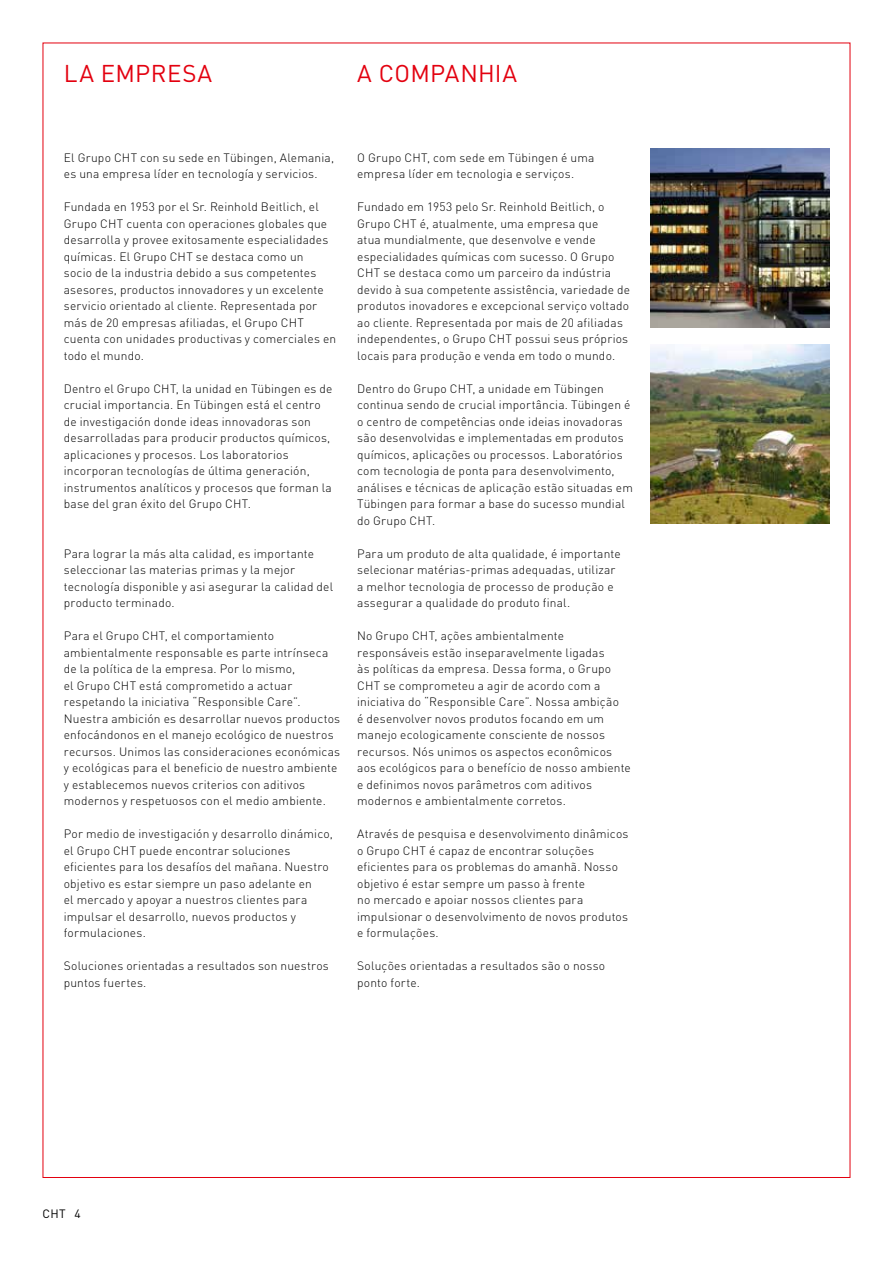
<style>
.page{position:relative;width:893px;height:1263px;background:#fff}
.page>*{position:absolute;margin:0;border:0;box-sizing:border-box;transform-origin:0 0}
.t1{font:24px "DIN Pro";letter-spacing:.015em;color:#e3000f}
.t2{font:300 12px/16.5px "DIN Pro";letter-spacing:.015em;color:#000}
.t3{font:12px "DIN Pro";color:#000}
</style>
<div class="page">
<img style="left:651px;top:149px;width:178px;height:178px">
<img style="left:651px;top:344px;width:178px;height:179px">
<h1 class="t1" style="left:64px;top:57px;width:150px">LA EMPRESA</h1>
<h1 class="t1" style="left:357px;top:57px;width:161px">A COMPANHIA</h1>
<p class="t2" style="left:64px;top:149px;width:272px">El Grupo CHT con su sede en Tübingen, Alemania, es una empresa líder en tecnología y servicios.</p>
<p class="t2" style="left:64px;top:198px;width:274px">Fundada en 1953 por el Sr. Reinhold Beitlich, el Grupo CHT cuenta con operaciones globales que desarrolla y provee exitosamente especialidades químicas. El Grupo CHT se destaca como un<br>socio de la industria debido a sus competentes asesores, productos innovadores y un excelente servicio orientado al cliente. Representada por más de 20 empresas afiliadas, el Grupo CHT cuenta con unidades productivas y comerciales en todo el mundo.</p>
<p class="t2" style="left:64px;top:380px;width:270px">Dentro el Grupo CHT, la unidad en Tübingen es de crucial importancia. En Tübingen está el centro de investigación donde ideas innovadoras son desarrolladas para producir productos químicos, aplicaciones y procesos. Los laboratorios incorporan tecnologías de última generación, instrumentos analíticos y procesos que forman la base del gran éxito del Grupo CHT.</p>
<p class="t2" style="left:64px;top:545px;width:271px">Para lograr la más alta calidad, es importante seleccionar las materias primas y la mejor tecnología disponible y asi asegurar la calidad del producto terminado.</p>
<p class="t2" style="left:64px;top:627px;width:278px">Para el Grupo CHT, el comportamiento ambientalmente responsable es parte intrínseca de la política de la empresa. Por lo mismo,<br>el Grupo CHT está comprometido a actuar respetando la iniciativa “Responsible Care”.<br>Nuestra ambición es desarrollar nuevos productos enfocándonos en el manejo ecológico de nuestros recursos. Unimos las consideraciones económicas y ecológicas para el beneficio de nuestro ambiente y establecemos nuevos criterios con aditivos modernos y respetuosos con el medio ambiente.</p>
<p class="t2" style="left:64px;top:825px;width:271px">Por medio de investigación y desarrollo dinámico, el Grupo CHT puede encontrar soluciones eficientes para los desafíos del mañana. Nuestro objetivo es estar siempre un paso adelante en<br>el mercado y apoyar a nuestros clientes para impulsar el desarrollo, nuevos productos y formulaciones.</p>
<p class="t2" style="left:64px;top:957px;width:267px">Soluciones orientadas a resultados son nuestros puntos fuertes.</p>
<p class="t2" style="left:357px;top:149px;width:239px">O Grupo CHT, com sede em Tübingen é uma empresa líder em tecnologia e serviços.</p>
<p class="t2" style="left:357px;top:198px;width:274px">Fundado em 1953 pelo Sr. Reinhold Beitlich, o Grupo CHT é, atualmente, uma empresa que<br>atua mundialmente, que desenvolve e vende especialidades químicas com sucesso. O Grupo CHT se destaca como um parceiro da indústria devido à sua competente assistência, variedade de produtos inovadores e excepcional serviço voltado ao cliente. Representada por mais de 20 afiliadas independentes, o Grupo CHT possui seus próprios locais para produção e venda em todo o mundo.</p>
<p class="t2" style="left:357px;top:380px;width:277px">Dentro do Grupo CHT, a unidade em Tübingen continua sendo de crucial importância. Tübingen é o centro de competências onde ideias inovadoras são desenvolvidas e implementadas em produtos químicos, aplicações ou processos. Laboratórios com tecnologia de ponta para desenvolvimento, análises e técnicas de aplicação estão situadas em Tübingen para formar a base do sucesso mundial do Grupo CHT.</p>
<p class="t2" style="left:357px;top:545px;width:265px">Para um produto de alta qualidade, é importante selecionar matérias-primas adequadas, utilizar a melhor tecnologia de processo de produção e assegurar a qualidade do produto final.</p>
<p class="t2" style="left:357px;top:627px;width:275px">No Grupo CHT, ações ambientalmente responsáveis estão inseparavelmente ligadas<br>às políticas da empresa. Dessa forma, o Grupo CHT se comprometeu a agir de acordo com a iniciativa do “Responsible Care”. Nossa ambição<br>é desenvolver novos produtos focando em um manejo ecologicamente consciente de nossos recursos. Nós unimos os aspectos econômicos aos ecológicos para o benefício de nosso ambiente e definimos novos parâmetros com aditivos modernos e ambientalmente corretos.</p>
<p class="t2" style="left:357px;top:825px;width:273px">Através de pesquisa e desenvolvimento dinâmicos o Grupo CHT é capaz de encontrar soluções eficientes para os problemas do amanhã. Nosso objetivo é estar sempre um passo à frente<br>no mercado e apoiar nossos clientes para impulsionar o desenvolvimento de novos produtos e formulações.</p>
<p class="t2" style="left:357px;top:957px;width:250px">Soluções orientadas a resultados são o nosso ponto forte.</p>
<p class="t3" style="left:43px;top:1205px;width:40px">CHT 4</p>
</div>
